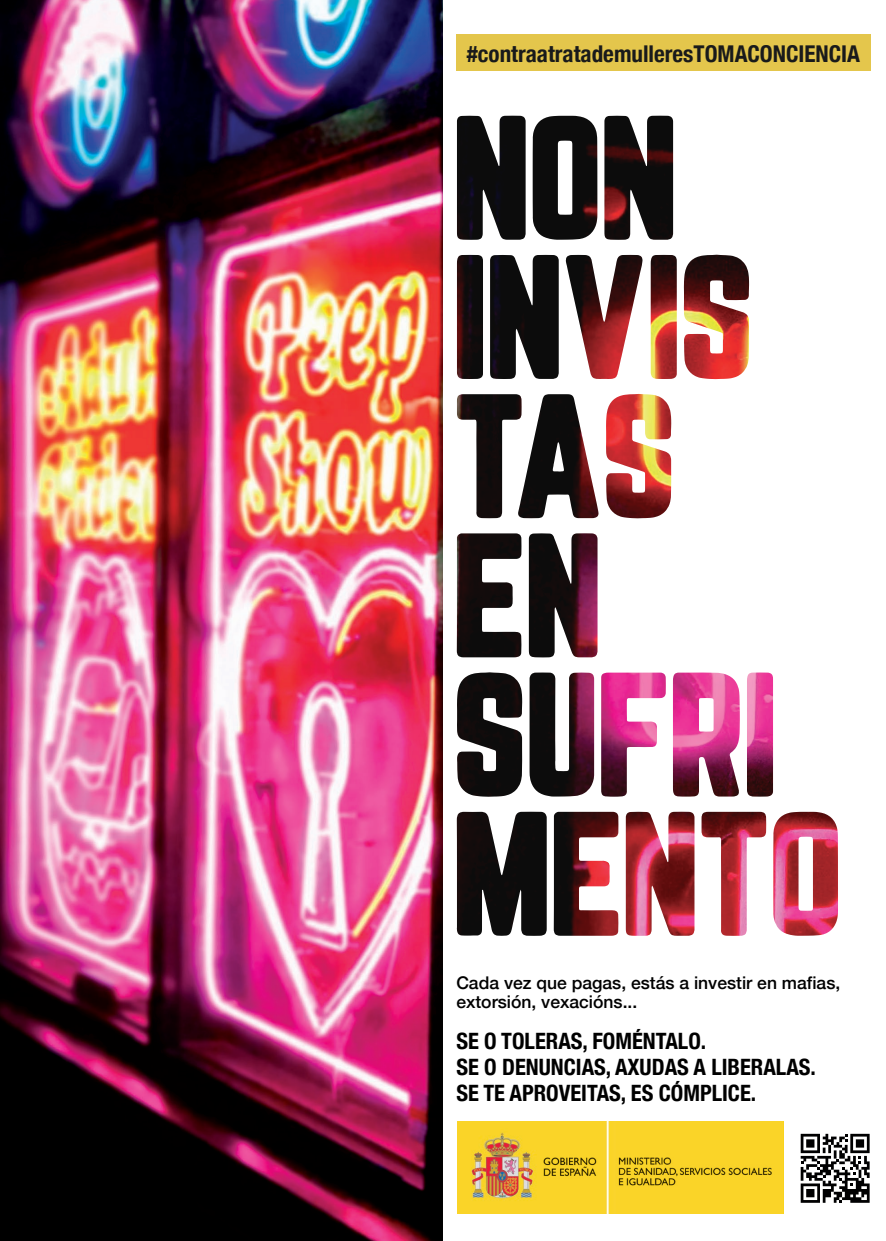
<style>
.page{position:relative;width:886px;height:1241px;background:#fff}
.page>*{position:absolute;margin:0;border:0;box-sizing:border-box;transform-origin:0 0}
.t1{font:700 condensed 23.12px "Helvetica Neue";color:#191a1b}
.t2{font:700 condensed 22.5px/26.1px "Helvetica Neue";color:#000}
.t3{font:500 17.5px/18.6px "Helvetica Neue";color:#000}
</style>
<div class="page">
<img style="left:0;top:0;width:443px;height:1240px">
<svg style="left:456px;top:115px;width:382px;height:1099px"></svg>
<div style="left:790px;top:1122px;width:90px;height:91px;background:#fff"></div>
<svg style="left:801px;top:1133px;width:68px;height:69px"></svg>
<img style="left:457px;top:1121px;width:326px;height:92px">
<div style="left:456px;top:34px;width:415px;height:37px;background:#e4c64c"></div>
<h2 class="t1" style="left:467px;top:34px;width:395px">#contraatratademulleresTOMACONCIENCIA</h2>
<p class="t3" style="left:456px;top:971px;width:385px">Cada vez que pagas, estás a investir en mafias, extorsión, vexacións...</p>
<p class="t2" style="left:456px;top:1026px;width:361px">SE O TOLERAS, FOMÉNTALO.<br>SE O DENUNCIAS, AXUDAS A LIBERALAS.<br>SE TE APROVEITAS, ES CÓMPLICE.</p>
</div>
